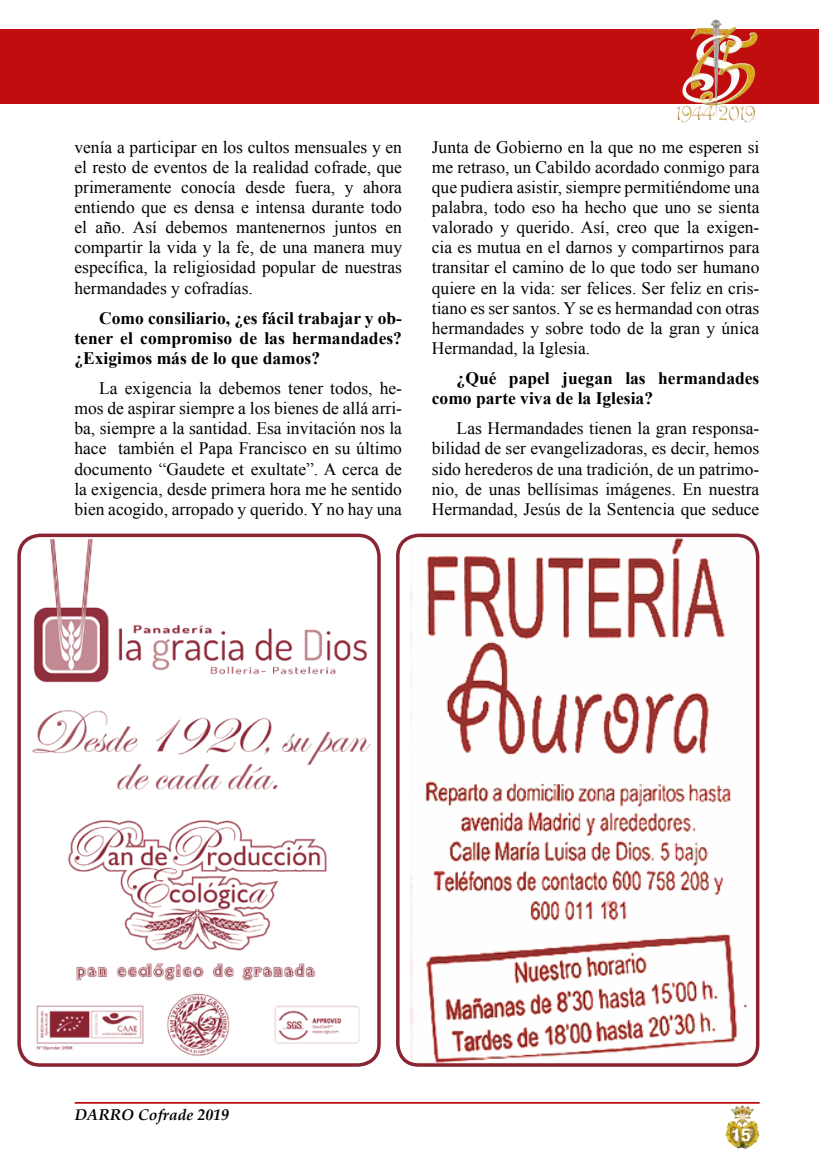
<style>
.page{position:relative;width:819px;height:1166px;background:#fff}
.page>*{position:absolute;margin:0;border:0;box-sizing:border-box;transform-origin:0 0}
.t1{font:17.5px/20.1px "Times New Roman";color:#000;text-align:justify}
.t2{font:700 17.5px/20.1px "Times New Roman";color:#000;text-align:justify}
.t3{font:700 17.5px "Helvetica";color:#fff}
.t4{font:italic 700 15.75px "Palatino";color:#000}
</style>
<div class="page">
<svg style="left:730px;top:1106px;width:11px;height:11px"></svg>
<hr style="left:75px;top:1102px;width:684px;height:2px;background:#c00d0e">
<div style="left:0;top:30px;width:819px;height:74px;background:#c00d0e"></div>
<img style="left:410px;top:538px;width:338px;height:524px">
<div style="left:396px;top:533px;width:363px;height:534px;border:4px solid #8a2432;border-radius:21px"></div>
<img style="left:25px;top:538px;width:350px;height:524px">
<div style="left:17px;top:533px;width:364px;height:534px;border:4px solid #8a2432;border-radius:21px"></div>
<img style="left:690px;top:19px;width:25px;height:29px">
<p class="t1" style="left:74px;top:136px;width:329px">venía a participar en los cultos mensuales y en el resto de eventos de la realidad cofrade, que primeramente conocía desde fuera, y ahora entiendo que es densa e intensa durante todo el año. Así debemos mantenernos juntos en compartir la vida y la fe, de una manera muy específica, la religiosidad popular de nuestras hermandades y cofradías.</p>
<p class="t2" style="left:74px;top:307px;width:329px;text-indent:25px">Como consiliario, ¿es fácil trabajar y ob&shy;tener el compromiso de las hermandades? ¿Exigimos más de lo que damos?</p>
<p class="t1" style="left:74px;top:378px;width:329px;text-indent:25px">La exigencia la debemos tener todos, he&shy;mos de aspirar siempre a los bienes de allá arri&shy;ba, siempre a la santidad. Esa invitación nos la hace también el Papa Francisco en su último documento “Gaudete et exultate”. A cerca de la exigencia, desde primera hora me he sentido bien acogido, arropado y querido. Y no hay una</p>
<p class="t1" style="left:432px;top:136px;width:329px">Junta de Gobierno en la que no me esperen si me retraso, un Cabildo acordado conmigo para que pudiera asistir, siempre permitiéndome una palabra, todo eso ha hecho que uno se sienta valorado y querido. Así, creo que la exigen&shy;cia es mutua en el darnos y compartirnos para transitar el camino de lo que todo ser humano quiere en la vida: ser felices. Ser feliz en cris&shy;tiano es ser santos. Y se es hermandad con otras hermandades y sobre todo de la gran y única Hermandad, la Iglesia.</p>
<p class="t2" style="left:432px;top:368px;width:329px;text-indent:25px">¿Qué papel juegan las hermandades como parte viva de la Iglesia?</p>
<p class="t1" style="left:432px;top:418px;width:329px;text-indent:25px">Las Hermandades tienen la gran responsa&shy;bilidad de ser evangelizadoras, es decir, hemos sido herederos de una tradición, de un patrimo&shy;nio, de unas bellísimas imágenes. En nuestra Hermandad, Jesús de la Sentencia que seduce</p>
<p class="t4" style="left:75px;top:1102px;width:156px">DARRO Cofrade 2019</p>
<p class="t3" style="left:731px;top:1120px;width:21px">15</p>
</div>
